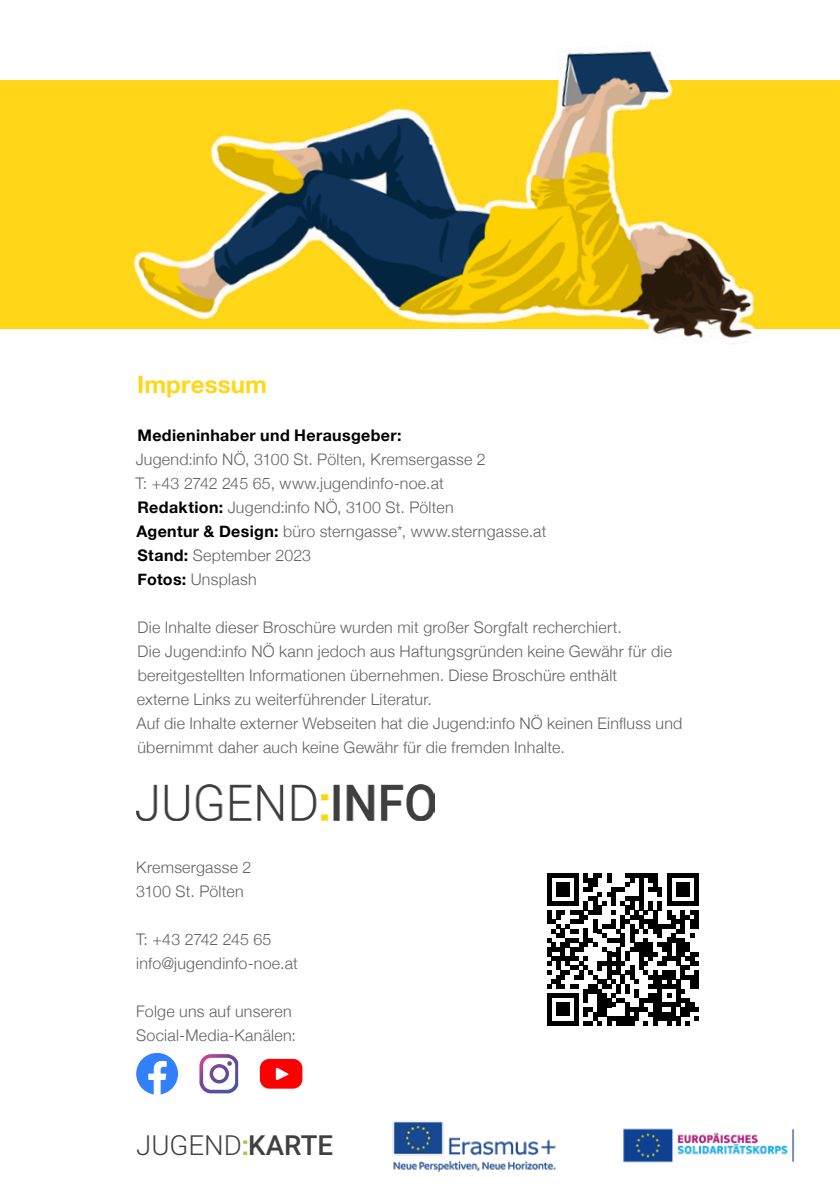
<style>
.page{position:relative;width:840px;height:1191px;background:#fff}
.page>*{position:absolute;margin:0;border:0;box-sizing:border-box;transform-origin:0 0}
.t1{font:300 27.6px "Roboto";color:#404040}
.t2{font:700 24px "Helvetica Neue";letter-spacing:.005em;color:#ffd618}
.t3{font:300 16px/24px "Helvetica Neue";letter-spacing:.015em;color:#646363}
.t4{font:700 16px "Helvetica Neue";letter-spacing:.025em;color:#000}
.s1{font-weight:700;color:#000}
.s2{font-family:"Roboto Slab";font-weight:700;color:#afc53e}
.s3{font-weight:500}
</style>
<div class="page">
<div style="left:0;top:81px;width:839px;height:248px;background:#ffd618"></div>
<img style="left:136px;top:785px;width:298px;height:35px">
<img style="left:73px;top:50px;width:766px;height:294px">
<svg style="left:136px;top:1053px;width:42px;height:41px"></svg>
<svg style="left:199px;top:1054px;width:39px;height:39px"></svg>
<svg style="left:260px;top:1059px;width:42px;height:29px"></svg>
<svg style="left:547px;top:873px;width:151px;height:152px"></svg>
<img style="left:623px;top:1128px;width:172px;height:35px">
<img style="left:392px;top:1121px;width:164px;height:51px">
<h2 class="t2" style="left:137px;top:365px;width:131px">Impressum</h2>
<p class="t4" style="left:137px;top:422px;width:265px">Medieninhaber und Herausgeber:</p>
<p class="t3" style="left:135px;top:446px;width:412px">Jugend:info NÖ, 3100 St. Pölten, Kremsergasse 2<br>T: +43 2742 245 65, www.jugendinfo-noe.at<br><span class="s1">Redaktion:</span> Jugend:info NÖ, 3100 St. Pölten<br><span class="s1">Agentur &amp; Design:</span> büro sterngasse*, www.sterngasse.at <span class="s1">Stand:</span> September 2023<br><span class="s1">Fotos:</span> Unsplash</p>
<p class="t3" style="left:136px;top:614px;width:547px">Die Inhalte dieser Broschüre wurden mit großer Sorgfalt recherchiert.<br>Die Jugend:info NÖ kann jedoch aus Haftungsgründen keine Gewähr für die bereitgestellten Informationen übernehmen. Diese Broschüre enthält<br>externe Links zu weiterführender Literatur.<br>Auf die Inhalte externer Webseiten hat die Jugend:info NÖ keinen Einfluss und übernimmt daher auch keine Gewähr für die fremden Inhalte.</p>
<p class="t3" style="left:136px;top:854px;width:117px">Kremsergasse 2<br>3100 St. Pölten</p>
<p class="t3" style="left:136px;top:926px;width:163px">T: +43 2742 245 65 info@jugendinfo-noe.at</p>
<p class="t3" style="left:136px;top:998px;width:161px">Folge uns auf unseren<br>Social-Media-Kanälen:</p>
<h1 class="t1" style="left:136px;top:1125px;width:198px">JUGEND<span class="s2">:</span><span class="s3">KARTE</span></h1>
</div>
